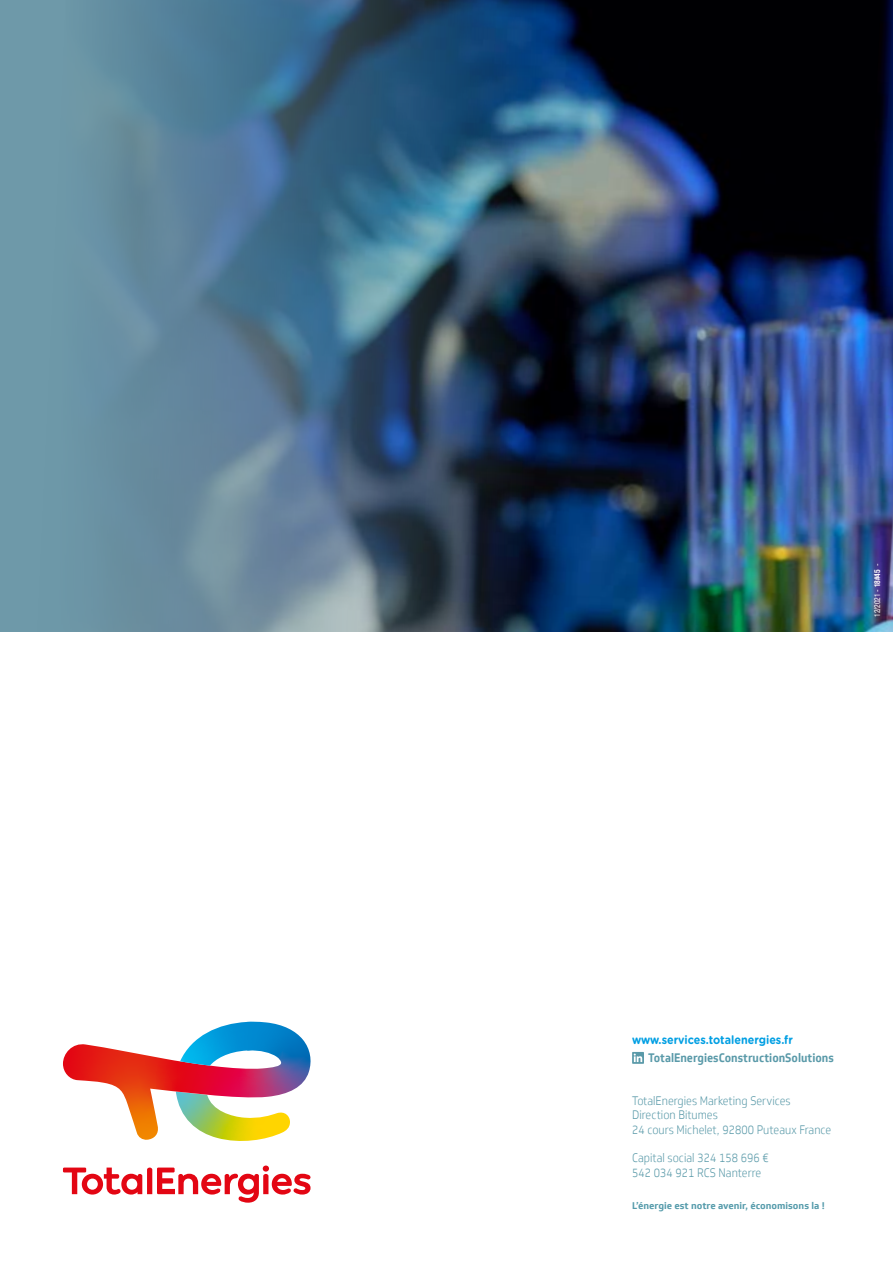
<style>
.page{position:relative;width:893px;height:1263px;background:#fff}
.page>*{position:absolute;margin:0;border:0;box-sizing:border-box;transform-origin:0 0}
.t1{font:300 12px/14.4px "Soleto";color:#5a9aa9;scale:.9 1}
.t2{font:700 12px "Soleto";color:#5a9aa9;scale:.9 1}
.t3{font:700 12px "Gotham Rounded";color:#009fe3;scale:.9 1}
.t4{font:700 9.45px "Soleto";color:#559bab}
.t5{font:condensed 8.25px "Helvetica Neue LT Std";color:#fff;scale:.9 1}
.s1{font-weight:700}
</style>
<div class="page">
<div style="left:0;top:0;width:893px;height:631px;background:#6e99a9"></div>
<img style="left:103px;top:0;width:790px;height:631px">
<svg style="left:63px;top:1165px;width:248px;height:38px"></svg>
<svg style="left:63px;top:1022px;width:248px;height:119px"></svg>
<svg style="left:632px;top:1052px;width:12px;height:12px"></svg>
<p class="t5" style="left:872px;top:617px;width:61px;rotate:-90deg">12/2021 - <span class="s1">18#45</span> -</p>
<p class="t3" style="left:632px;top:1031px;width:180px">www.services.totalenergies.fr</p>
<p class="t2" style="left:648px;top:1050px;width:208px">TotalEnergiesConstructionSolutions</p>
<p class="t1" style="left:632px;top:1093px;width:223px">TotalEnergies Marketing Services<br>Direction Bitumes<br>24 cours Michelet, 92800 Puteaux France</p>
<p class="t1" style="left:632px;top:1151px;width:153px">Capital social 324 158 696 €<br>542 034 921 RCS Nanterre</p>
<p class="t4" style="left:632px;top:1199px;width:194px">L’énergie est notre avenir, économisons la !</p>
</div>
